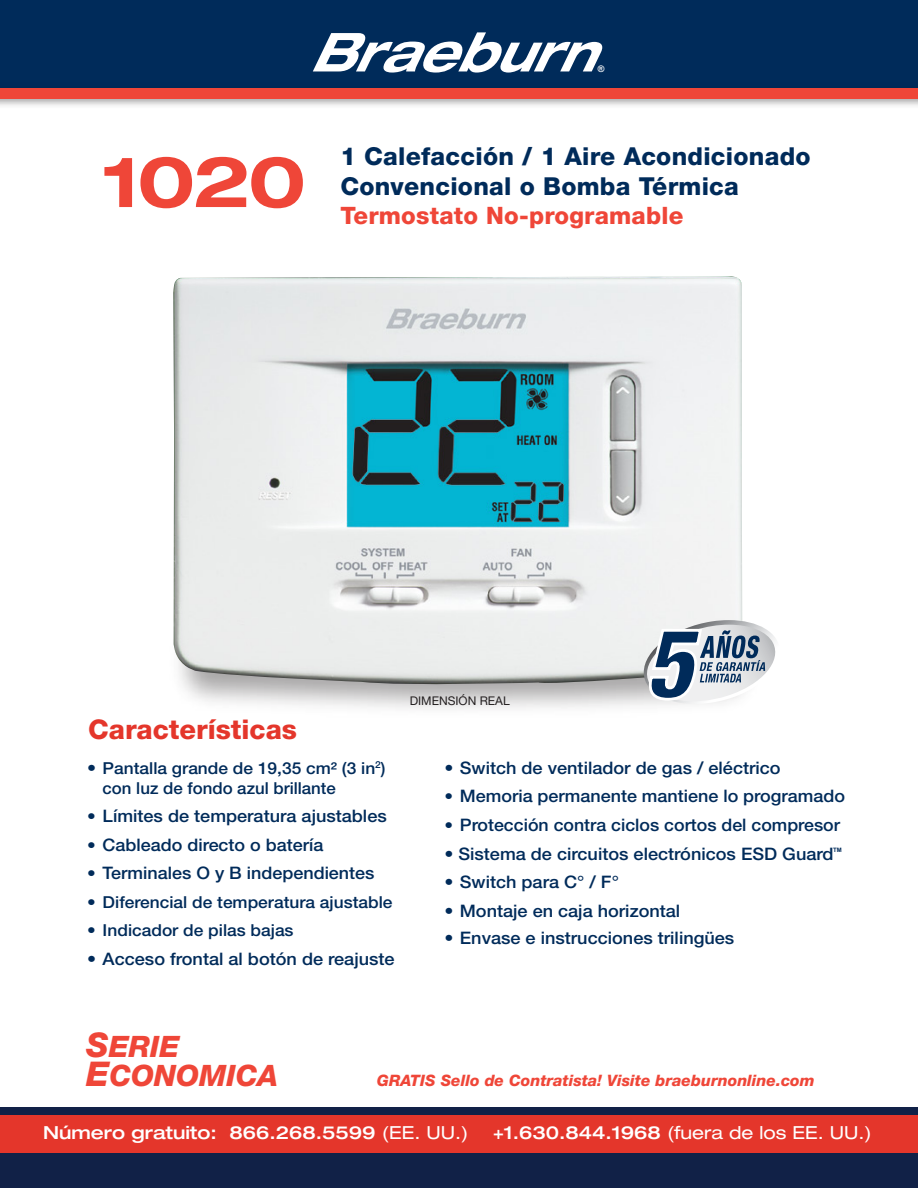
<style>
.page{position:relative;width:918px;height:1188px;background:#fff}
.page>*{position:absolute;margin:0;border:0;box-sizing:border-box;transform-origin:0 0}
.t1{font:italic 900 condensed 97.35px "Helvetica Neue LT Std";color:#002b5a;scale:.94 1}
.t2{font:700 expanded 70.5px "Helvetica Neue LT Std";color:#ef4638}
.t3{font:italic 800 29.55px/28.8px "Helvetica Neue LT Std";color:#ef4638}
.t4{font:800 27.15px "Helvetica Neue LT Std";color:#e4362b}
.t5{font:800 24.75px/30px "Helvetica Neue LT Std";letter-spacing:.01em;color:#002b5a}
.t6{font:800 24px "Helvetica Neue LT Std";letter-spacing:.01em;color:#ef4638}
.t7{font:500 expanded 18px "Helvetica Neue LT Std";color:#fff}
.t8{font:expanded 18px "Helvetica Neue LT Std";color:#fff}
.t9{font:500 17.25px "Helvetica Neue LT Std";color:#002b5a;scale:1.05 1}
.t10{font:500 17.25px "Helvetica Neue LT Std";color:#002b5a;scale:1.04 1}
.t11{font:500 17.25px "Helvetica Neue LT Std";color:#002b5a}
.t12{font:500 16.5px/19.8px "Helvetica Neue LT Std";color:#002b5a;scale:1.05 1}
.t13{font:italic 800 15.75px "Helvetica Neue LT Std";color:#ef4638}
.t14{font:12px "Helvetica Neue LT Std";color:#231f20}
.t15{font:700 9px "Arial";color:#fff}
.t16{font:700 6px "Arial";color:#002b5a}
.s1{font-size:17.25px}
.s2{font-size:16.5px}
.s3{font-size:34.05px}
.s4{font-weight:400}
.s5{font-weight:500}
</style>
<div class="page">
<div style="left:0;top:0;width:918px;height:97px;background:#002b5a"></div>
<div style="left:0;top:1115px;width:918px;height:60px;background:#e4362b"></div>
<div style="left:0;top:1153px;width:918px;height:35px;background:#112147"></div>
<div style="left:0;top:1108px;width:918px;height:7px;background:#112147"></div>
<svg style="left:313px;top:32px;width:290px;height:41px"></svg>
<img style="left:0;top:88px;width:918px;height:18px">
<div style="left:0;top:89px;width:918px;height:10px;background:#ef4638"></div>
<img style="left:173px;top:276px;width:570px;height:410px">
<svg style="left:184px;top:620px;width:592px;height:88px"></svg>
<h2 class="t2" style="left:102px;top:138px;width:206px">1020</h2>
<p class="t15" style="left:598px;top:63px;width:8px">®</p>
<h3 class="t5" style="left:340px;top:141px;width:472px">1 Calefacción / 1 Aire Acondicionado<br>Convencional o Bomba Térmica</h3>
<h3 class="t6" style="left:340px;top:201px;width:345px">Termostato No-programable</h3>
<p class="t14" style="left:410px;top:694px;width:102px">DIMENSIÓN REAL</p>
<h1 class="t1" style="left:645px;top:603px;width:52px">5</h1>
<h3 class="t4" style="left:88px;top:714px;width:210px">Características</h3>
<p class="t12" style="left:103px;top:758px;width:271px;text-indent:-16px"><span class="s1">•</span> Pantalla grande de 19,35 cm² (3 in<sup>2</sup>) con luz de fondo azul brillante</p>
<p class="t9" style="left:87px;top:806px;width:287px"><span class="s2">•</span> Límites de temperatura ajustables</p>
<p class="t10" style="left:87px;top:834px;width:229px"><span class="s2">•</span> Cableado directo o batería</p>
<p class="t10" style="left:87px;top:863px;width:278px"><span class="s2">•</span> Terminales O y B independientes</p>
<p class="t12" style="left:87px;top:892px;width:292px">• Diferencial de temperatura ajustable</p>
<p class="t12" style="left:87px;top:920px;width:198px">• Indicador de pilas bajas</p>
<p class="t9" style="left:87px;top:948px;width:294px">• Acceso frontal al botón de reajuste</p>
<p class="t9" style="left:444px;top:757px;width:322px">• Switch de ventilador de gas / eléctrico</p>
<p class="t10" style="left:444px;top:786px;width:387px"><span class="s2">•</span> Memoria permanente mantiene lo programado</p>
<p class="t11" style="left:444px;top:814px;width:397px"><span class="s2">•</span> Protección contra ciclos cortos del compresor</p>
<p class="t9" style="left:444px;top:843px;width:372px">• Sistema de circuitos electrónicos ESD Guard</p>
<p class="t9" style="left:444px;top:872px;width:168px">• Switch para C° / F°</p>
<p class="t9" style="left:444px;top:900px;width:226px">• Montaje en caja horizontal</p>
<p class="t9" style="left:444px;top:927px;width:278px">• Envase e instrucciones trilingües</p>
<p class="t16" style="left:833px;top:846px;width:10px">TM</p>
<h3 class="t3" style="left:86px;top:1032px;width:194px"><span class="s3">S</span>ERIE<br><span class="s3">E</span>CONOMICA</h3>
<p class="t13" style="left:377px;top:1071px;width:439px">GRATIS Sello de Contratista! Visite braeburnonline.com</p>
<p class="t7" style="left:43px;top:1122px;width:427px">Número gratuito: 866.268.5599 <span class="s4">(EE. UU.)</span></p>
<p class="t8" style="left:493px;top:1122px;width:380px"><span class="s5">+1.630.844.1968</span> (fuera de los EE. UU.)</p>
</div>
